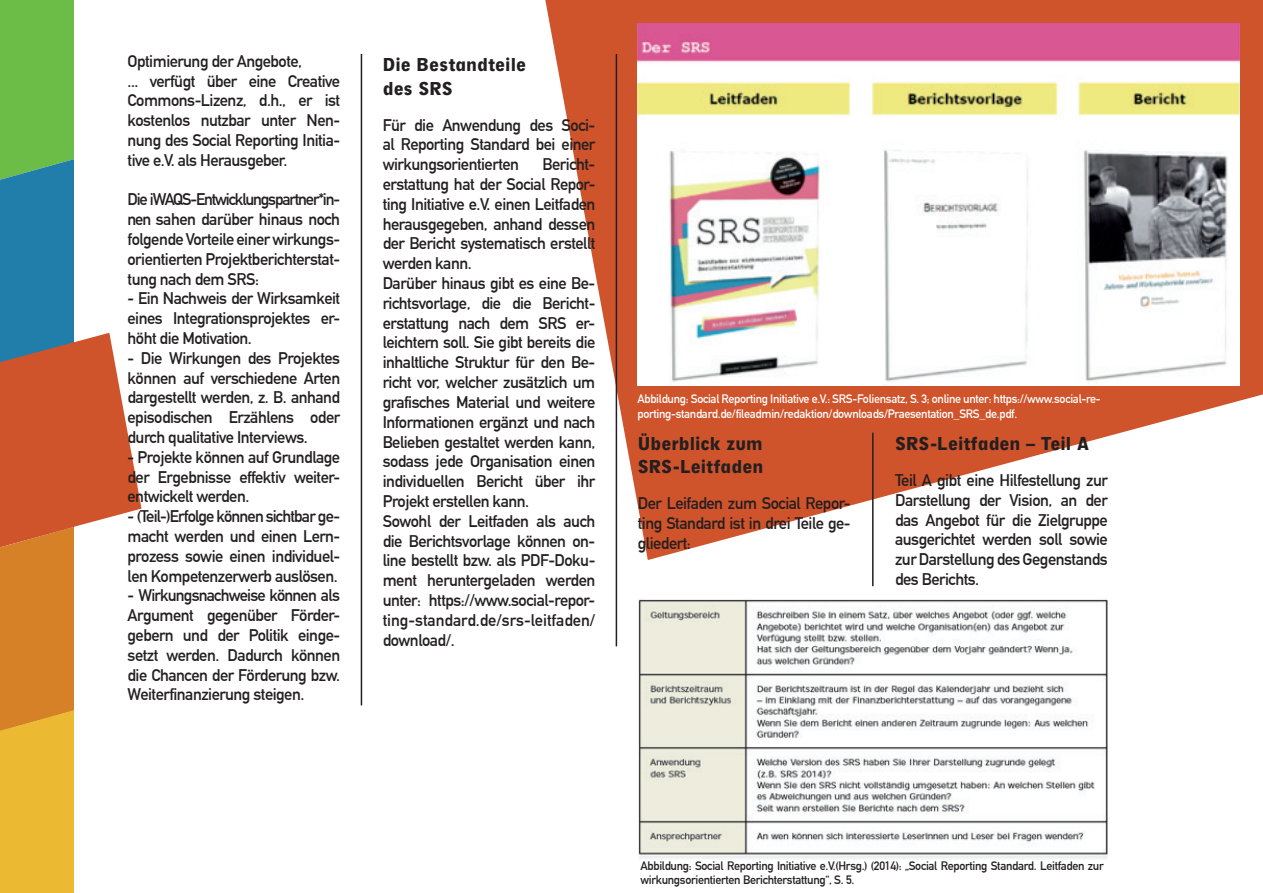
<style>
.page{position:relative;width:1263px;height:893px;background:#fff}
.page>*{position:absolute;margin:0;border:0;box-sizing:border-box;transform-origin:0 0}
.t1{font:900 19.5px/23.4px "Neuzeit Grotesk Cond W01";color:#231f20}
.t2{font:700 16.5px/19.8px "DIN Alternate";letter-spacing:-.03em;color:#231f20;text-align:justify}
.t3{font:700 12px/14.4px "DIN Alternate";letter-spacing:-.025em;color:#fff}
.t4{font:700 12px/14.4px "DIN Alternate";letter-spacing:-.025em;color:#231f20}
</style>
<div class="page">
<svg style="left:545px;top:0;width:718px;height:560px;fill:#cf532b"></svg>
<svg style="left:0;top:0;width:142px;height:893px"></svg>
<hr style="left:361px;top:54px;width:1px;height:651px;background:#231f20">
<img style="left:637px;top:24px;width:602px;height:362px">
<hr style="left:872px;top:433px;width:1px;height:153px;background:#231f20">
<img style="left:638px;top:598px;width:470px;height:261px">
<hr style="left:616px;top:54px;width:1px;height:592px;background:#231f20">
<p class="t2" style="left:128px;top:50px;width:214px;text-align:left">Optimierung der Angebote,<br>... verfügt über eine Creative<br>Commons-Lizenz, d.h., er ist kostenlos nutzbar unter Nen&shy;nung des Social Reporting Initia&shy;tive e.V. als Herausgeber.</p>
<p class="t2" style="left:128px;top:189px;width:214px">Die iWAQS-Entwicklungspartner*in&shy;nen sahen darüber hinaus noch folgende Vorteile einer wirkungs&shy;orientierten Projektberichterstat&shy;tung nach dem SRS:</p>
<p class="t2" style="left:128px;top:288px;width:214px">- Ein Nachweis der Wirksamkeit eines Integrationsprojektes er&shy;höht die Motivation.</p>
<p class="t2" style="left:128px;top:347px;width:214px">- Die Wirkungen des Projektes können auf verschiedene Arten dargestellt werden, z. B. anhand episodischen Erzählens oder durch qualitative Interviews.</p>
<p class="t2" style="left:128px;top:446px;width:214px">- Projekte können auf Grundlage der Ergebnisse effektiv weiter&shy;entwickelt werden.</p>
<p class="t2" style="left:128px;top:505px;width:214px">- (Teil-)Erfolge können sichtbar ge&shy;macht werden und einen Lern&shy;prozess sowie einen individuel&shy;len Kompetenzerwerb auslösen.</p>
<p class="t2" style="left:128px;top:585px;width:214px">- Wirkungsnachweise können als Argument gegenüber Förder&shy;gebern und der Politik einge&shy;setzt werden. Dadurch können die Chancen der Förderung bzw.<br>Weiterfinanzierung steigen.</p>
<p class="t1" style="left:383px;top:53px;width:145px">Die Bestandteile des SRS</p>
<p class="t2" style="left:383px;top:114px;width:214px">Für die Anwendung des Soci&shy;al Reporting Standard bei einer wirkungsorientierten</p>
<p class="t2" style="left:383px;top:153px;width:214px;text-align:left;text-indent:160px">Bericht&shy;erstattung hat der Social Repor&shy;ting Initiative e.V. einen Leitfaden herausgegeben, anhand dessen der Bericht systematisch erstellt werden kann.<br>Darüber hinaus gibt es eine Be&shy;richtsvorlage, die die Bericht&shy;erstattung nach dem SRS er&shy;leichtern soll. Sie gibt bereits die inhaltliche Struktur für den Be&shy;richt vor, welcher zusätzlich um grafisches Material und weitere<br>Informationen ergänzt und nach<br>Belieben gestaltet werden kann, sodass jede Organisation einen individuellen Bericht über ihr<br>Projekt erstellen kann.<br>Sowohl der Leitfaden als auch die Berichtsvorlage können on&shy;line bestellt bzw. als PDF-Doku&shy;ment heruntergeladen werden unter: https://www.social-repor&shy;ting-standard.de/srs-leitfaden/ download/.</p>
<p class="t3" style="left:637px;top:391px;width:465px">Abbildung: Social Reporting Initiative e.V.: SRS-Foliensatz, S. 3; online unter: https://www.social-re&shy;porting-standard.de/fileadmin/redaktion/downloads/Praesentation_SRS_de.pdf.</p>
<p class="t1" style="left:638px;top:431px;width:127px">Überblick zum<br>SRS-Leitfaden</p>
<p class="t2" style="left:638px;top:492px;width:214px">Der Leifaden zum Social Repor&shy;ting Standard ist in drei Teile ge&shy;gliedert:</p>
<p class="t1" style="left:895px;top:431px;width:195px">SRS-Leitfaden – Teil A</p>
<p class="t2" style="left:895px;top:469px;width:214px">Teil A gibt eine Hilfestellung zur Darstellung der Vision, an der das Angebot für die Zielgruppe ausgerichtet werden soll sowie zur Darstellung des Gegenstands des Berichts.</p>
<p class="t4" style="left:640px;top:857px;width:465px">Abbildung: Social Reporting Initiative e.V.(Hrsg.) (2014): „Social Reporting Standard. Leitfaden zur wirkungsorientierten Berichterstattung“, S. 5.</p>
</div>
